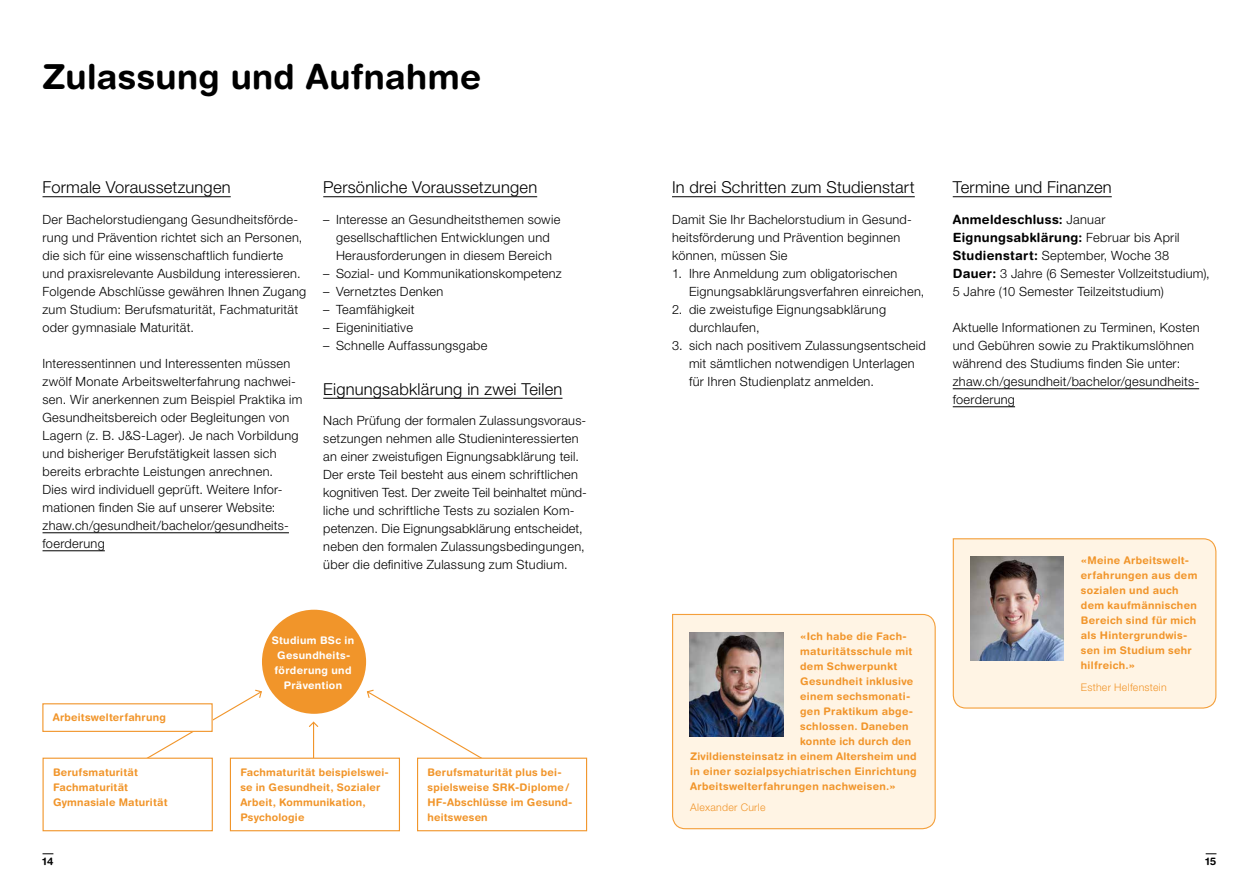
<style>
.page{position:relative;width:1259px;height:893px;background:#fff}
.page>*{position:absolute;margin:0;border:0;box-sizing:border-box;transform-origin:0 0}
.t1{font:700 34.5px "Helvetica Rounded LT Std";letter-spacing:.01em;color:#000}
.t2{font:300 16.5px "Helvetica Neue LT Std";letter-spacing:.01em;color:#000}
.t3{font:300 12.75px/18px "Helvetica Neue LT Std";letter-spacing:.025em;color:#000}
.t4{font:700 12.75px/18px "Helvetica Rounded LT Std";letter-spacing:.025em;color:#000}
.t5{font:700 10.5px/15px "Helvetica Rounded LT Std";letter-spacing:.025em;color:#f1952a}
.t6{font:700 10.5px/15px "Helvetica Rounded LT Std";letter-spacing:.03em;color:#fff;text-align:center}
.t7{font:300 10.5px "Helvetica Neue LT Std";letter-spacing:.03em;color:#f1952a}
.t8{font:700 10.5px "Helvetica Rounded LT Std";color:#000}
.s1{font-family:"Helvetica Neue LT Std";font-weight:300}
.s2{font-family:"Helvetica Rounded LT Std";font-weight:700}
</style>
<div class="page">
<hr style="left:43px;top:196px;width:188px;height:1px;background:#000">
<hr style="left:43px;top:532px;width:246px;height:1px;background:#000">
<hr style="left:43px;top:550px;width:62px;height:1px;background:#000">
<hr style="left:323px;top:196px;width:214px;height:1px;background:#000">
<hr style="left:323px;top:398px;width:239px;height:1px;background:#000">
<hr style="left:672px;top:196px;width:243px;height:1px;background:#000">
<hr style="left:952px;top:196px;width:159px;height:1px;background:#000">
<hr style="left:952px;top:388px;width:247px;height:1px;background:#000">
<hr style="left:952px;top:406px;width:63px;height:1px;background:#000">
<div style="left:952px;top:538px;width:265px;height:171px;background:#fff4e4"></div>
<div style="left:672px;top:613px;width:264px;height:217px;background:#fff4e4"></div>
<div style="left:262px;top:610px;width:104px;height:104px;background:#f1952a;border-radius:50%"></div>
<svg style="left:309px;top:721px;width:10px;height:7px"></svg>
<hr style="left:313px;top:722px;width:1px;height:40px;background:#f1952a">
<svg style="left:366px;top:689px;width:125px;height:69px"></svg>
<svg style="left:138px;top:689px;width:125px;height:75px"></svg>
<div style="left:43px;top:704px;width:169px;height:27px;background:#fff"></div>
<div style="left:42px;top:703px;width:171px;height:29px;border:1px solid #f1952a"></div>
<div style="left:43px;top:758px;width:169px;height:73px;background:#fff"></div>
<div style="left:43px;top:758px;width:170px;height:73px;border:1px solid #f1952a"></div>
<div style="left:230px;top:758px;width:169px;height:73px;background:#fff"></div>
<div style="left:230px;top:758px;width:170px;height:73px;border:1px solid #f1952a"></div>
<div style="left:417px;top:758px;width:170px;height:73px;border:1px solid #f1952a"></div>
<img style="left:970px;top:556px;width:94px;height:105px">
<img style="left:689px;top:632px;width:94px;height:104px">
<h1 class="t1" style="left:42px;top:56px;width:440px">Zulassung und Aufnahme</h1>
<p class="t2" style="left:43px;top:177px;width:190px">Formale Voraussetzungen</p>
<p class="t3" style="left:43px;top:210px;width:265px">Der Bachelorstudiengang Gesundheitsförde&shy;rung und Prävention richtet sich an Personen, die sich für eine wissenschaftlich fundierte und praxisrelevante Ausbildung interessieren.<br>Folgende Abschlüsse gewähren Ihnen Zugang zum Studium: Berufsmaturität, Fachmaturität oder gymnasiale Maturität.</p>
<p class="t3" style="left:43px;top:354px;width:261px">Interessentinnen und Interessenten müssen zwölf Monate Arbeitswelterfahrung nachwei&shy;sen. Wir anerkennen zum Beispiel Praktika im Gesundheitsbereich oder Begleitungen von Lagern (z. B. J&amp;S-Lager). Je nach Vorbildung und bisheriger Berufstätigkeit lassen sich bereits erbrachte Leistungen anrechnen.<br>Dies wird individuell geprüft. Weitere Infor&shy;mationen finden Sie auf unserer Website: zhaw.ch/gesundheit/bachelor/gesundheits&shy;foerderung</p>
<p class="t2" style="left:323px;top:177px;width:215px">Persönliche Voraussetzungen</p>
<p class="t3" style="left:323px;top:210px;width:239px;text-align:center">– Interesse an Gesundheitsthemen sowie gesellschaftlichen Entwicklungen und<br>Herausforderungen in diesem Bereich</p>
<p class="t3" style="left:323px;top:264px;width:240px">– Sozial- und Kommunikationskompetenz</p>
<p class="t3" style="left:323px;top:282px;width:122px">– Vernetztes Denken</p>
<p class="t3" style="left:323px;top:300px;width:93px">– Teamfähigkeit</p>
<p class="t3" style="left:323px;top:318px;width:91px">– Eigeninitiative</p>
<p class="t3" style="left:323px;top:336px;width:166px">– Schnelle Auffassungsgabe</p>
<p class="t2" style="left:323px;top:379px;width:241px">Eignungsabklärung in zwei Teilen</p>
<p class="t3" style="left:323px;top:411px;width:265px">Nach Prüfung der formalen Zulassungsvoraus&shy;setzungen nehmen alle Studieninteressierten an einer zweistufigen Eignungsabklärung teil.<br>Der erste Teil besteht aus einem schriftlichen kognitiven Test. Der zweite Teil beinhaltet münd&shy;liche und schriftliche Tests zu sozialen Kom&shy;petenzen. Die Eignungsabklärung entscheidet, neben den formalen Zulassungsbedingungen, über die definitive Zulassung zum Studium.</p>
<p class="t5" style="left:53px;top:710px;width:115px">Arbeitswelterfahrung</p>
<p class="t6" style="left:272px;top:633px;width:84px">Studium BSc in<br>Gesundheits&shy;förderung und<br>Prävention</p>
<p class="t5" style="left:53px;top:764px;width:116px">Berufsmaturität<br>Fachmaturität<br>Gymnasiale Maturität</p>
<p class="t5" style="left:240px;top:764px;width:150px">Fachmaturität beispielswei&shy;se in Gesundheit, Sozialer<br>Arbeit, Kommunikation,<br>Psychologie</p>
<p class="t5" style="left:427px;top:764px;width:147px">Berufsmaturität plus bei&shy;spielsweise SRK-Diplome /<br>HF-Abschlüsse im Gesund&shy;heitswesen</p>
<p class="t2" style="left:672px;top:177px;width:244px">In drei Schritten zum Studienstart</p>
<p class="t3" style="left:672px;top:210px;width:241px">Damit Sie Ihr Bachelorstudium in Gesund&shy;heitsförderung und Prävention beginnen können, müssen Sie</p>
<p class="t3" style="left:689px;top:264px;width:237px;text-indent:-17px">1. Ihre Anmeldung zum obligatorischen<br>Eignungsabklärungsverfahren einreichen,</p>
<p class="t3" style="left:689px;top:300px;width:199px;text-indent:-17px">2. die zweistufige Eignungsabklärung durchlaufen,</p>
<p class="t3" style="left:689px;top:336px;width:238px;text-indent:-17px">3. sich nach positivem Zulassungsentscheid mit sämtlichen notwendigen Unterlagen für Ihren Studienplatz anmelden.</p>
<p class="t2" style="left:952px;top:177px;width:160px">Termine und Finanzen</p>
<p class="t4" style="left:952px;top:210px;width:228px">Anmeldeschluss: <span class="s1">Januar<br></span>Eignungsabklärung: <span class="s1">Februar bis April</span></p>
<p class="t3" style="left:952px;top:246px;width:258px"><span class="s2">Studienstart:</span> September, Woche 38<br><span class="s2">Dauer:</span> 3 Jahre (6 Semester Vollzeitstudium),<br>5 Jahre (10 Semester Teilzeitstudium)</p>
<p class="t3" style="left:952px;top:318px;width:248px">Aktuelle Informationen zu Terminen, Kosten und Gebühren sowie zu Praktikumslöhnen während des Studiums finden Sie unter: zhaw.ch/gesundheit/bachelor/gesundheits&shy;foerderung</p>
<p class="t5" style="left:800px;top:628px;width:108px">«Ich habe die Fach-</p>
<p class="t5" style="left:800px;top:643px;width:114px">maturitätsschule mit</p>
<p class="t5" style="left:800px;top:658px;width:99px">dem Schwerpunkt</p>
<p class="t5" style="left:800px;top:673px;width:115px">Gesundheit inklusive</p>
<p class="t5" style="left:800px;top:688px;width:112px">einem sechsmonati-</p>
<p class="t5" style="left:800px;top:703px;width:115px">gen Praktikum abge-</p>
<p class="t5" style="left:800px;top:718px;width:110px">schlossen. Daneben</p>
<p class="t5" style="left:800px;top:733px;width:113px">konnte ich durch den</p>
<p class="t5" style="left:690px;top:748px;width:228px">Zivildiensteinsatz in einem Altersheim und</p>
<p class="t5" style="left:690px;top:763px;width:228px">in einer sozialpsychiatrischen Einrichtung</p>
<p class="t5" style="left:690px;top:778px;width:207px">Arbeitswelterfahrungen nachweisen.»</p>
<p class="t7" style="left:690px;top:801px;width:77px">Alexander Curle</p>
<p class="t5" style="left:1081px;top:553px;width:118px">«Meine Arbeitswelt&shy;erfahrungen aus dem sozialen und auch dem kaufmännischen<br>Bereich sind für mich als Hintergrundwis&shy;sen im Studium sehr hilfreich.»</p>
<p class="t7" style="left:1081px;top:680px;width:87px">Esther Helfenstein</p>
<p class="t8" style="left:43px;top:855px;width:12px">14</p>
<p class="t8" style="left:1205px;top:855px;width:12px">15</p>
</div>
